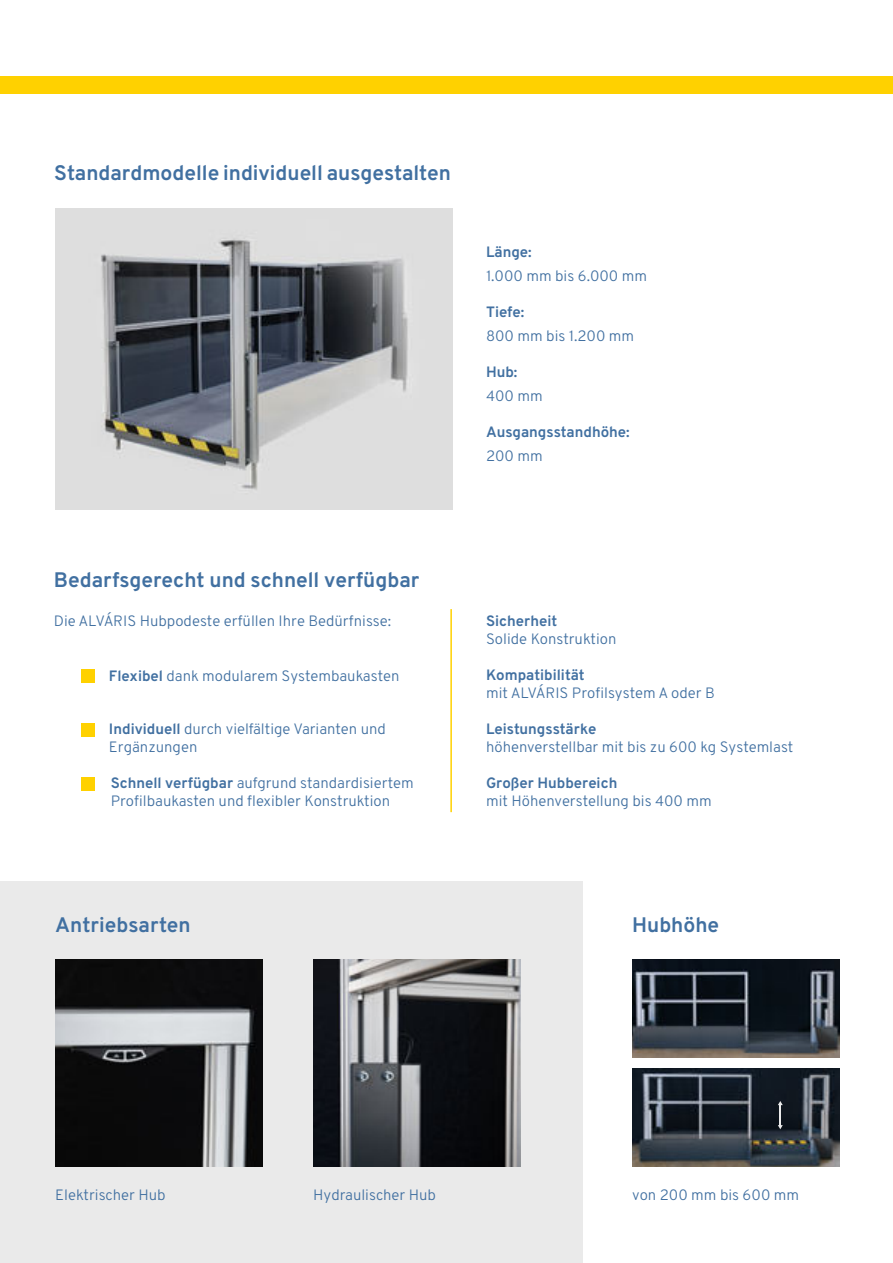
<style>
.page{position:relative;width:893px;height:1263px;background:#fff}
.page>*{position:absolute;margin:0;border:0;box-sizing:border-box;transform-origin:0 0}
.t1{font:700 21px "Overpass";color:#4170a1}
.t2{font:300 15px/18px "Overpass";color:#4170a1}
.t3{font:700 15px "Overpass";color:#4170a1}
.s1{font-weight:700}
</style>
<div class="page">
<div style="left:0;top:76px;width:893px;height:17px;background:#ffd100"></div>
<div style="left:81px;top:669px;width:14px;height:13px;background:#ffd100"></div>
<div style="left:81px;top:723px;width:14px;height:13px;background:#ffd100"></div>
<div style="left:81px;top:777px;width:14px;height:14px;background:#ffd100"></div>
<hr style="left:450px;top:609px;width:2px;height:203px;background:#ffd100">
<img style="left:55px;top:208px;width:397px;height:301px">
<div style="left:0;top:882px;width:583px;height:381px;background:#eaeaea"></div>
<img style="left:55px;top:959px;width:208px;height:207px">
<img style="left:313px;top:959px;width:208px;height:207px">
<img style="left:632px;top:1068px;width:208px;height:98px">
<img style="left:632px;top:959px;width:208px;height:98px">
<svg style="left:778px;top:1101px;width:5px;height:28px"></svg>
<h1 class="t1" style="left:54px;top:161px;width:398px">Standardmodelle individuell ausgestalten</h1>
<p class="t3" style="left:486px;top:243px;width:47px">Länge:</p>
<p class="t2" style="left:486px;top:266px;width:163px">1.000 mm bis 6.000 mm</p>
<p class="t3" style="left:486px;top:303px;width:40px">Tiefe:</p>
<p class="t2" style="left:486px;top:326px;width:150px">800 mm bis 1.200 mm</p>
<p class="t3" style="left:486px;top:363px;width:33px">Hub:</p>
<p class="t2" style="left:486px;top:386px;width:58px">400 mm</p>
<p class="t3" style="left:486px;top:423px;width:145px">Ausgangsstandhöhe:</p>
<p class="t2" style="left:486px;top:446px;width:58px">200 mm</p>
<h1 class="t1" style="left:54px;top:568px;width:367px">Bedarfsgerecht und schnell verfügbar</h1>
<p class="t2" style="left:54px;top:612px;width:339px">Die ALVÁRIS Hubpodeste erfüllen Ihre Bedürfnisse:</p>
<p class="t2" style="left:109px;top:666px;width:292px"><span class="s1">Flexibel</span> dank modularem Systembaukasten</p>
<p class="t2" style="left:109px;top:720px;width:279px"><span class="s1">Individuell</span> durch vielfältige Varianten und<br>Ergänzungen</p>
<p class="t2" style="left:111px;top:774px;width:304px"><span class="s1">Schnell verfügbar</span> aufgrund standardisiertem<br>Profilbaukasten und flexibler Konstruktion</p>
<p class="t3" style="left:486px;top:612px;width:73px">Sicherheit</p>
<p class="t2" style="left:486px;top:630px;width:132px">Solide Konstruktion</p>
<p class="t3" style="left:486px;top:666px;width:100px">Kompatibilität</p>
<p class="t2" style="left:486px;top:684px;width:230px">mit ALVÁRIS Profilsystem A oder B</p>
<p class="t3" style="left:486px;top:720px;width:112px">Leistungsstärke</p>
<p class="t2" style="left:486px;top:738px;width:309px">höhenverstellbar mit bis zu 600 kg Systemlast</p>
<p class="t3" style="left:486px;top:774px;width:133px">Großer Hubbereich</p>
<p class="t2" style="left:486px;top:792px;width:227px">mit Höhenverstellung bis 400 mm</p>
<h1 class="t1" style="left:55px;top:912px;width:137px">Antriebsarten</h1>
<h1 class="t1" style="left:632px;top:912px;width:88px">Hubhöhe</h1>
<p class="t2" style="left:55px;top:1185px;width:112px">Elektrischer Hub</p>
<p class="t2" style="left:313px;top:1185px;width:124px">Hydraulischer Hub</p>
<p class="t2" style="left:632px;top:1185px;width:169px">von 200 mm bis 600 mm</p>
</div>
